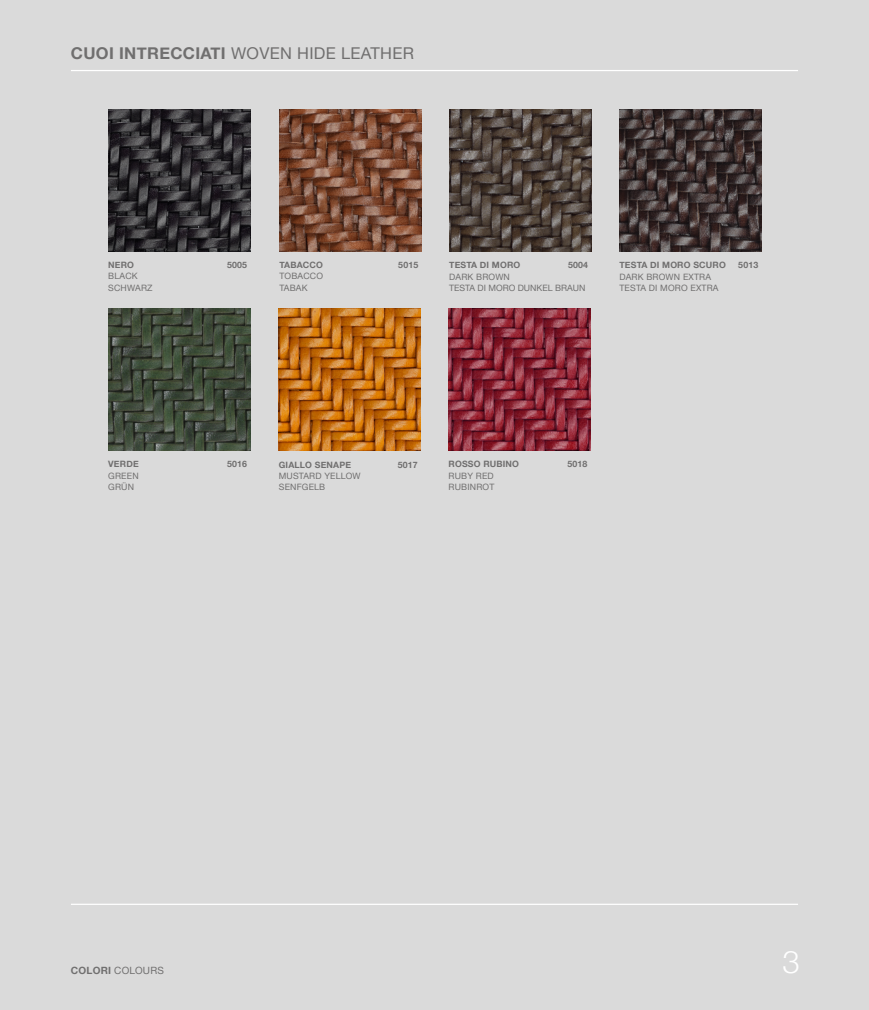
<style>
.page{position:relative;width:869px;height:1010px;background:#fff}
.page>*{position:absolute;margin:0;border:0;box-sizing:border-box;transform-origin:0 0}
.t1{font:300 31.25px "Helvetica Neue";color:#fff}
.t2{font:16.25px "Helvetica Neue";letter-spacing:.02em;color:#706f6f}
.t3{font:10px "Helvetica Neue";letter-spacing:.025em;color:#706f6f}
.t4{font:8.75px/11.2px "Helvetica Neue";letter-spacing:.02em;color:#706f6f}
.t5{font:700 8.75px "Helvetica Neue";letter-spacing:.02em;color:#706f6f}
.t6{font:8.75px/11.2px "Helvetica Neue";color:#706f6f}
.s1{font-weight:700}
</style>
<div class="page">
<div style="left:0;top:0;width:868px;height:1010px;background:#dadada"></div>
<hr style="left:71px;top:904px;width:726px;height:1px;background:#fff">
<hr style="left:71px;top:70px;width:726px;height:1px;background:#fff">
<img style="left:279px;top:309px;width:141px;height:141px">
<img style="left:108px;top:308px;width:142px;height:142px">
<img style="left:448px;top:308px;width:142px;height:142px">
<img style="left:279px;top:110px;width:142px;height:142px">
<img style="left:109px;top:110px;width:142px;height:142px">
<img style="left:449px;top:110px;width:142px;height:142px">
<img style="left:619px;top:110px;width:142px;height:142px">
<h2 class="t2" style="left:71px;top:44px;width:344px"><span class="s1">CUOI INTRECCIATI</span> WOVEN HIDE LEATHER</h2>
<p class="t5" style="left:108px;top:260px;width:27px">NERO</p>
<p class="t5" style="left:227px;top:260px;width:21px">5005</p>
<p class="t4" style="left:108px;top:270px;width:46px">BLACK<br>SCHWARZ</p>
<p class="t5" style="left:279px;top:260px;width:45px">TABACCO</p>
<p class="t5" style="left:398px;top:260px;width:21px">5015</p>
<p class="t4" style="left:279px;top:270px;width:45px">TOBACCO<br>TABAK</p>
<p class="t5" style="left:449px;top:260px;width:73px">TESTA DI MORO</p>
<p class="t5" style="left:567px;top:260px;width:21px">5004</p>
<p class="t6" style="left:449px;top:271px;width:138px">DARK BROWN<br>TESTA DI MORO DUNKEL BRAUN</p>
<p class="t5" style="left:619px;top:260px;width:108px">TESTA DI MORO SCURO</p>
<p class="t5" style="left:738px;top:260px;width:21px">5013</p>
<p class="t4" style="left:619px;top:271px;width:101px">DARK BROWN EXTRA<br>TESTA DI MORO EXTRA</p>
<p class="t5" style="left:108px;top:459px;width:32px">VERDE</p>
<p class="t5" style="left:227px;top:459px;width:21px">5016</p>
<p class="t4" style="left:108px;top:470px;width:32px">GREEN<br>GRÜN</p>
<p class="t5" style="left:279px;top:459px;width:74px">GIALLO SENAPE</p>
<p class="t5" style="left:397px;top:459px;width:21px">5017</p>
<p class="t4" style="left:279px;top:470px;width:83px">MUSTARD YELLOW<br>SENFGELB</p>
<p class="t5" style="left:448px;top:459px;width:72px">ROSSO RUBINO</p>
<p class="t5" style="left:567px;top:459px;width:21px">5018</p>
<p class="t4" style="left:448px;top:470px;width:47px">RUBY RED<br>RUBINROT</p>
<p class="t3" style="left:71px;top:964px;width:95px"><span class="s1">COLORI</span> COLOURS</p>
<h1 class="t1" style="left:782px;top:943px;width:19px">3</h1>
</div>
